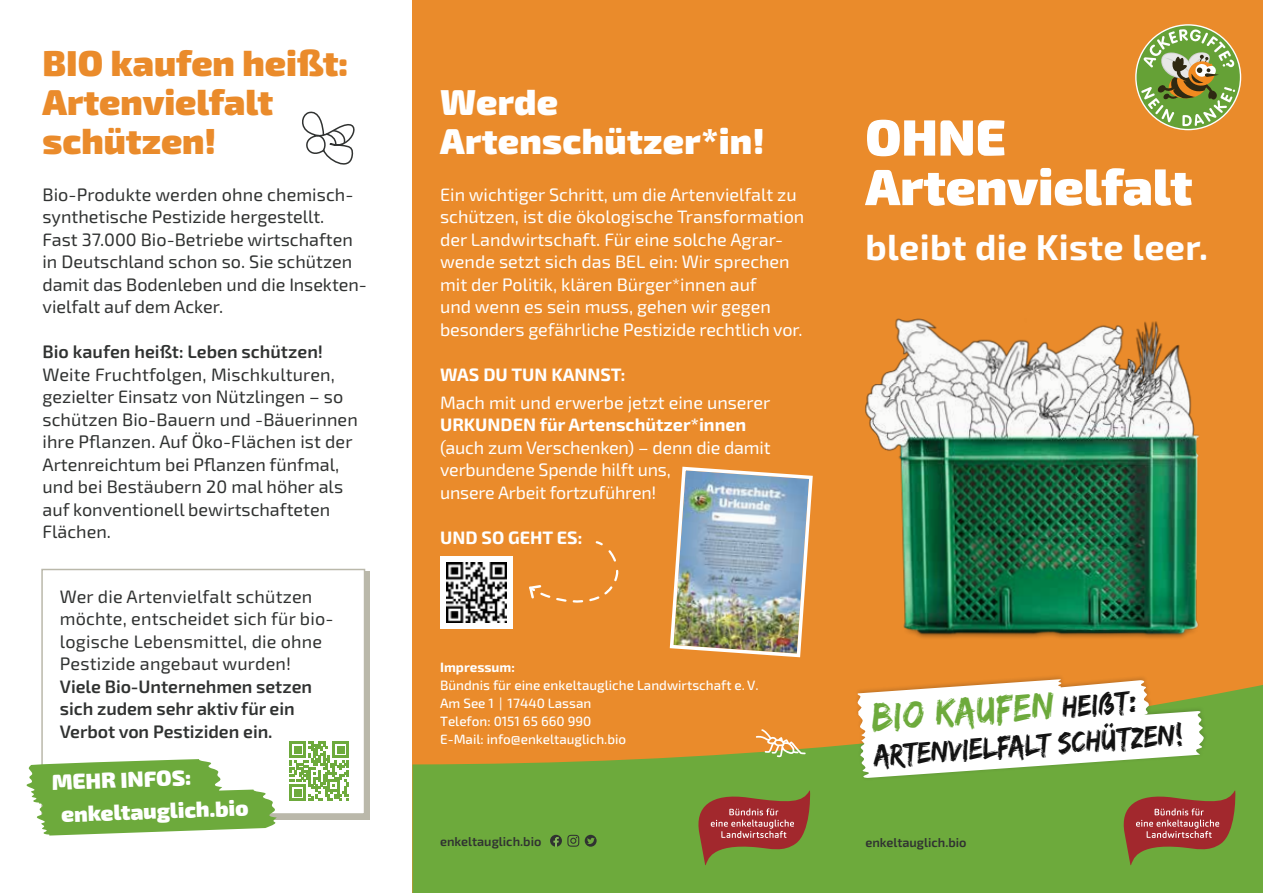
<style>
.page{position:relative;width:1263px;height:893px;background:#fff}
.page>*{position:absolute;margin:0;border:0;box-sizing:border-box;transform-origin:0 0}
.t1{font:900 51px/49.5px "Exo 2";color:#fff}
.t2{font:39.75px "Edo Pro";color:#6daa3c;scale:.9 1}
.t3{font:900 36px/39px "Exo 2";color:#ea8b2b}
.t4{font:900 36px/39px "Exo 2";letter-spacing:.01em;color:#fff}
.t5{font:700 36px "Exo 2";letter-spacing:.01em;color:#fff}
.t6{font:31.2px "Edo Pro";color:#121212;scale:.9 1}
.t7{font:900 21.9px/32.4px "Exo 2";color:#fff}
.t8{font:18px/22.5px "Exo 2";color:#303231}
.t9{font:18px/22.5px "Exo 2";color:#fff}
.t10{font:600 18px/22.5px "Exo 2";letter-spacing:-.005em;color:#303231}
.t11{font:700 18px "Exo 2";color:#fff}
.t12{font:500 13.5px/18px "Exo 2";color:#fff}
.t13{font:700 13.5px "Exo 2";color:#fff}
.t14{font:600 12.75px "Exo 2";color:#303231}
</style>
<div class="page">
<div style="left:412px;top:0;width:851px;height:893px;background:#ea8b2b"></div>
<svg style="left:412px;top:685px;width:851px;height:208px;fill:#6daa3c"></svg>
<div style="left:48px;top:571px;width:322px;height:249px;background:#bab8aa"></div>
<div style="left:41px;top:569px;width:324px;height:246px;background:#fff;border:2px solid #bab8aa"></div>
<svg style="left:550px;top:835px;width:29px;height:12px"></svg>
<svg style="left:585px;top:835px;width:12px;height:12px"></svg>
<svg style="left:587px;top:838px;width:8px;height:6px"></svg>
<svg style="left:698px;top:790px;width:112px;height:75px;background:#92643d"></svg>
<svg style="left:302px;top:111px;width:53px;height:54px"></svg>
<svg style="left:26px;top:759px;width:251px;height:77px"></svg>
<svg style="left:756px;top:729px;width:50px;height:28px"></svg>
<svg style="left:1124px;top:790px;width:111px;height:75px;background:#93643d"></svg>
<svg style="left:1136px;top:25px;width:104px;height:105px"></svg>
<svg style="left:1141px;top:29px;width:94px;height:97px;background:#95a55a"></svg>
<div style="left:854px;top:674px;width:354px;height:107px;background:#121212;opacity:.2"></div>
<svg style="left:857px;top:679px;width:347px;height:99px;background:#e6e6cd"></svg>
<svg style="left:529px;top:541px;width:90px;height:62px"></svg>
<img style="left:865px;top:318px;width:335px;height:321px">
<img style="left:669px;top:466px;width:144px;height:192px">
<svg style="left:289px;top:741px;width:60px;height:60px"></svg>
<div style="left:440px;top:556px;width:72px;height:72px;background:#fff"></div>
<img style="left:447px;top:563px;width:59px;height:59px">
<h3 class="t3" style="left:43px;top:41px;width:307px">BIO kaufen heißt:<br>Artenvielfalt schützen!</h3>
<p class="t8" style="left:43px;top:183px;width:326px">Bio-Produkte werden ohne chemisch&shy;synthetische Pestizide hergestellt.<br>Fast 37.000 Bio-Betriebe wirtschaften in Deutschland schon so. Sie schützen damit das Bodenleben und die Insekten&shy;vielfalt auf dem Acker.</p>
<p class="t10" style="left:43px;top:340px;width:282px">Bio kaufen heißt: Leben schützen!</p>
<p class="t8" style="left:43px;top:363px;width:317px">Weite Fruchtfolgen, Mischkulturen, gezielter Einsatz von Nützlingen – so schützen Bio-Bauern und -Bäuerinnen ihre Pflanzen. Auf Öko-Flächen ist der Artenreichtum bei Pflanzen fünfmal, und bei Bestäubern 20 mal höher als auf konventionell bewirtschafteten Flächen.</p>
<p class="t8" style="left:60px;top:584px;width:275px">Wer die Artenvielfalt schützen möchte, entscheidet sich für bio&shy;logische Lebensmittel, die ohne<br>Pestizide angebaut wurden!</p>
<p class="t10" style="left:60px;top:674px;width:254px">Viele Bio-Unternehmen setzen sich zudem sehr aktiv für ein<br>Verbot von Pestiziden ein.</p>
<p class="t7" style="left:60px;top:764px;width:189px;text-indent:-8px;rotate:-2deg">MEHR INFOS: enkeltauglich.bio</p>
<h3 class="t4" style="left:440px;top:80px;width:326px">Werde<br>Artenschützer*in!</h3>
<p class="t9" style="left:440px;top:183px;width:366px">Ein wichtiger Schritt, um die Artenvielfalt zu schützen, ist die ökologische Transformation der Landwirtschaft. Für eine solche Agrar&shy;wende setzt sich das BEL ein: Wir sprechen mit der Politik, klären Bürger*innen auf<br>und wenn es sein muss, gehen wir gegen besonders gefährliche Pestizide rechtlich vor.</p>
<p class="t11" style="left:440px;top:361px;width:187px">WAS DU TUN KANNST:</p>
<p class="t9" style="left:440px;top:391px;width:332px">Mach mit und erwerbe jetzt eine unserer</p>
<p class="t11" style="left:440px;top:412px;width:308px">URKUNDEN für Artenschützer*innen</p>
<p class="t9" style="left:440px;top:436px;width:332px">(auch zum Verschenken) – denn die damit verbundene Spende hilft uns,<br>unsere Arbeit fortzuführen!</p>
<p class="t11" style="left:440px;top:524px;width:144px">UND SO GEHT ES:</p>
<p class="t13" style="left:440px;top:657px;width:76px">Impressum:</p>
<p class="t12" style="left:440px;top:675px;width:320px">Bündnis für eine enkeltaugliche Landwirtschaft e. V.<br>Am See 1 | 17440 Lassan<br>Telefon: 0151 65 660 990<br>E-Mail: info@enkeltauglich.bio</p>
<p class="t14" style="left:440px;top:832px;width:103px">enkeltauglich.bio</p>
<h1 class="t1" style="left:865px;top:109px;width:329px">OHNE<br>Artenvielfalt</h1>
<h3 class="t5" style="left:865px;top:220px;width:344px">bleibt die Kiste leer.</h3>
<h3 class="t6" style="left:1061px;top:689px;width:86px;rotate:-4deg">heißt:</h3>
<h2 class="t2" style="left:870px;top:694px;width:205px;rotate:-4deg">BIO KAUFEN</h2>
<h3 class="t6" style="left:873px;top:738px;width:345px;rotate:-4deg">Artenvielfalt schützen!</h3>
<p class="t14" style="left:865px;top:833px;width:103px">enkeltauglich.bio</p>
</div>
